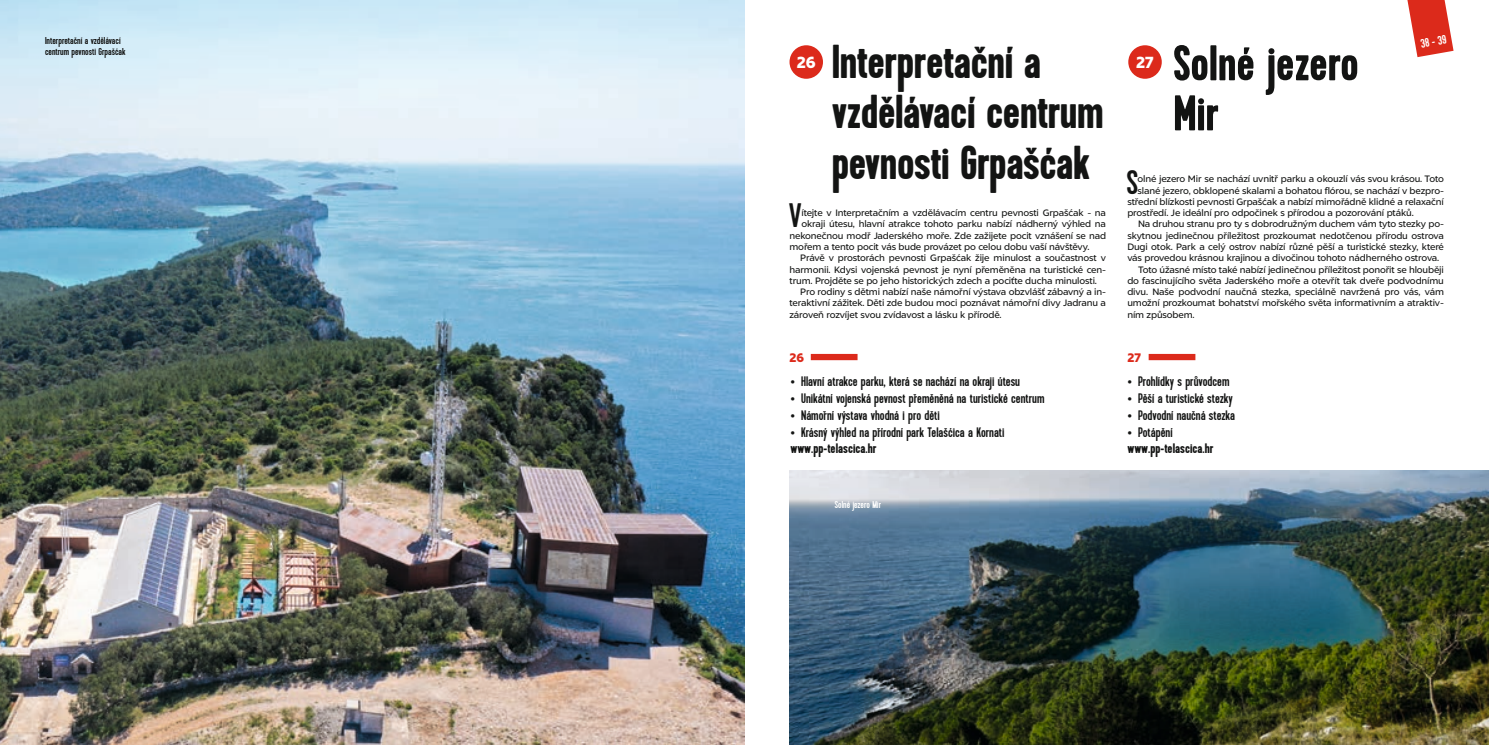
<style>
.page{position:relative;width:1489px;height:745px;background:#fff}
.page>*{position:absolute;margin:0;border:0;box-sizing:border-box;transform-origin:0 0}
.t1{font:700 50px/50px "Kapra";color:#131413}
.t2{font:700 47.5px/50px "Kapra";letter-spacing:-.01em;color:#131413}
.t3{font:33.88px "Kapra";color:#131413}
.t4{font:900 16.25px "Liszt FY";color:#fff}
.t5{font:13.75px/16.8px "Kapra";color:#131413}
.t6{font:700 13.75px/16.8px "Kapra";color:#131413}
.t7{font:12.5px "Kapra";color:#fff}
.t8{font:900 12.5px "Liszt FY";color:#dc2a1b}
.t9{font:10px/11.2px "Kapra";color:#131413}
.t10{font:10px "Kapra";color:#fff}
.t11{font:9.38px "Liszt FY";letter-spacing:-.015em;color:#131413}
.s1{font-family:"Liszt FY";font-weight:900}
.s2{font-weight:700}
.s3{font-weight:400}
</style>
<div class="page">
<img style="left:789px;top:470px;width:699px;height:274px">
<img style="left:0;top:0;width:744px;height:744px">
<svg style="left:1407px;top:0;width:46px;height:57px"></svg>
<div style="left:1128px;top:45px;width:33px;height:34px;background:#dc2a1b;border-radius:50%"></div>
<div style="left:789px;top:45px;width:34px;height:34px;background:#dc2a1b;border-radius:50%"></div>
<div style="left:1148px;top:354px;width:47px;height:6px;background:#dc2a1b"></div>
<div style="left:810px;top:354px;width:47px;height:6px;background:#dc2a1b"></div>
<p class="t9" style="left:45px;top:35px;width:82px">Interpretační a vzdělávací centrum pevnosti Grpašćak</p>
<h3 class="t7" style="left:1419px;top:36px;width:28px;rotate:-10deg">38 - 39</h3>
<h1 class="t1" style="left:1173px;top:39px;width:187px">Solné jezero<br>Mir</h1>
<h2 class="t2" style="left:831px;top:38px;width:273px">Interpretační a vzdělávací centrum pevnosti Grpašćak</h2>
<h3 class="t4" style="left:796px;top:52px;width:21px">26</h3>
<h3 class="t4" style="left:1136px;top:52px;width:19px">27</h3>
<h3 class="t3" style="left:1126px;top:162px;width:13px">S</h3>
<p class="t11" style="left:1137px;top:173px;width:308px">olné jezero Mir se nachází uvnitř parku a okouzlí vás svou krásou. Toto</p>
<p class="t11" style="left:1137px;top:185px;width:308px">slané jezero, obklopené skalami a bohatou flórou, se nachází v bezpro-</p>
<p class="t11" style="left:1127px;top:196px;width:318px">střední blízkosti pevnosti Grpašćak a nabízí mimořádně klidné a relaxační</p>
<p class="t11" style="left:1127px;top:207px;width:288px">prostředí. Je ideální pro odpočinek s přírodou a pozorování ptáků.</p>
<p class="t11" style="left:1137px;top:218px;width:307px">Na druhou stranu pro ty s dobrodružným duchem vám tyto stezky po-</p>
<p class="t11" style="left:1127px;top:230px;width:318px">skytnou jedinečnou příležitost prozkoumat nedotčenou přírodu ostrova</p>
<p class="t11" style="left:1127px;top:241px;width:318px">Dugi otok. Park a celý ostrov nabízí různé pěší a turistické stezky, které</p>
<p class="t11" style="left:1127px;top:252px;width:313px">vás provedou krásnou krajinou a divočinou tohoto nádherného ostrova.</p>
<p class="t11" style="left:1137px;top:263px;width:307px">Toto úžasné místo také nabízí jedinečnou příležitost ponořit se hlouběji</p>
<p class="t11" style="left:1127px;top:275px;width:318px">do fascinujícího světa Jaderského moře a otevřít tak dveře podvodnímu</p>
<p class="t11" style="left:1127px;top:286px;width:318px">divu. Naše podvodní naučná stezka, speciálně navržená pro vás, vám</p>
<p class="t11" style="left:1127px;top:297px;width:318px">umožní prozkoumat bohatství mořského světa informativním a atraktiv-</p>
<p class="t11" style="left:1127px;top:308px;width:69px">ním způsobem.</p>
<h3 class="t3" style="left:789px;top:196px;width:14px">V</h3>
<p class="t11" style="left:801px;top:207px;width:306px">ítejte v Interpretačním a vzdělávacím centru pevnosti Grpašćak - na</p>
<p class="t11" style="left:801px;top:218px;width:306px">okraji útesu, hlavní atrakce tohoto parku nabízí nádherný výhled na</p>
<p class="t11" style="left:789px;top:230px;width:318px">nekonečnou modř Jaderského moře. Zde zažijete pocit vznášení se nad</p>
<p class="t11" style="left:789px;top:241px;width:301px">mořem a tento pocit vás bude provázet po celou dobu vaší návštěvy.</p>
<p class="t11" style="left:800px;top:252px;width:307px">Právě v prostorách pevnosti Grpašćak žije minulost a součastnost v</p>
<p class="t11" style="left:789px;top:263px;width:318px">harmonii. Kdysi vojenská pevnost je nyní přeměněna na turistické cen-</p>
<p class="t11" style="left:789px;top:275px;width:309px">trum. Projděte se po jeho historických zdech a pociťte ducha minulosti.</p>
<p class="t11" style="left:800px;top:286px;width:307px">Pro rodiny s dětmi nabízí naše námořní výstava obzvlášť zábavný a in-</p>
<p class="t11" style="left:789px;top:297px;width:318px">teraktivní zážitek. Děti zde budou moci poznávat námořní divy Jadranu a</p>
<p class="t11" style="left:789px;top:308px;width:214px">zároveň rozvíjet svou zvídavost a lásku k přírodě.</p>
<h3 class="t8" style="left:789px;top:349px;width:16px">26</h3>
<h3 class="t8" style="left:1127px;top:349px;width:15px">27</h3>
<h3 class="t5" style="left:790px;top:373px;width:231px"><span class="s1">•</span> Hlavní atrakce parku, která se nachází na okraji útesu</h3>
<h3 class="t5" style="left:790px;top:390px;width:255px"><span class="s1">•</span> Unikátní vojenská pevnost přeměněná na turistické centrum</h3>
<h3 class="t5" style="left:790px;top:407px;width:151px"><span class="s1">•</span> Námořní výstava vhodná i pro děti</h3>
<h3 class="t5" style="left:790px;top:423px;width:215px"><span class="s1">•</span> Krásný výhled na přírodní park Telašćica a Kornati <span class="s2">www.pp-telascica.hr</span></h3>
<p class="t10" style="left:834px;top:498px;width:48px">Solné jezero Mir</p>
<h3 class="t5" style="left:1127px;top:373px;width:104px"><span class="s1">•</span> Prohlídky s průvodcem</h3>
<h3 class="t5" style="left:1127px;top:390px;width:107px"><span class="s1">•</span> Pěší a turistické stezky</h3>
<h3 class="t5" style="left:1127px;top:407px;width:109px"><span class="s1">•</span> Podvodní naučná stezka</h3>
<h3 class="t6" style="left:1127px;top:423px;width:88px"><span class="s1">•</span> <span class="s3">Potápění </span>www.pp-telascica.hr</h3>
</div>
